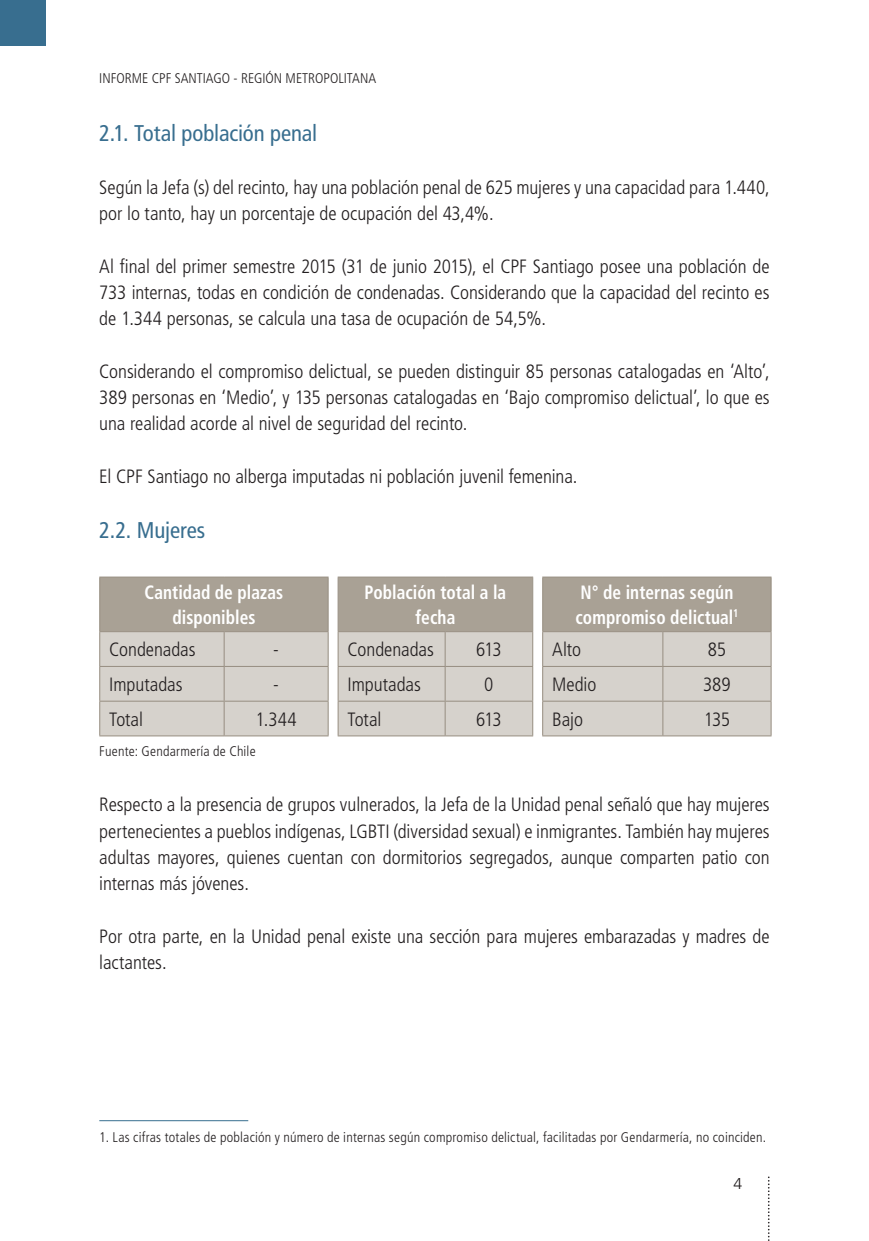
<style>
.page{position:relative;width:869px;height:1241px;background:#fff}
.page>*{position:absolute;margin:0;border:0;box-sizing:border-box;transform-origin:0 0}
.SUBTITULO{font:condensed 22.75px "Frutiger LT Std";letter-spacing:-.005em;color:#386e8f}
.TEXTO_GENERAL{font:300 condensed 19.25px/26.2px "Frutiger LT Std";letter-spacing:-.005em;color:#231f20;text-align:justify}
.TITULOTABLA{font:700 condensed 19.25px/24.5px "Frutiger LT Std";letter-spacing:.005em;color:#fff;scale:.9 1}
.t1{font:300 15.75px "Frutiger LT Std";color:#231f20}
.TEXTO_GENERAL-2{font:300 condensed 14px "Frutiger LT Std";letter-spacing:.015em;color:#231f20}
</style>
<div class="page">
<svg style="left:768px;top:1177px;width:1px;height:63px"></svg>
<div style="left:0;top:0;width:45px;height:45px;background:#386e8f"></div>
<div style="left:100px;top:576px;width:670px;height:55px;background:#a9a195"></div>
<div style="left:100px;top:631px;width:670px;height:104px;background:#d6d2cc"></div>
<hr style="left:99px;top:576px;width:125px;height:1px;background:#968d80">
<hr style="left:99px;top:577px;width:1px;height:54px;background:#968d80">
<hr style="left:224px;top:576px;width:104px;height:1px;background:#968d80">
<hr style="left:327px;top:577px;width:1px;height:54px;background:#968d80">
<hr style="left:337px;top:576px;width:108px;height:1px;background:#968d80">
<hr style="left:337px;top:577px;width:1px;height:54px;background:#968d80">
<hr style="left:445px;top:576px;width:88px;height:1px;background:#968d80">
<hr style="left:532px;top:577px;width:1px;height:54px;background:#968d80">
<hr style="left:542px;top:576px;width:120px;height:1px;background:#968d80">
<hr style="left:542px;top:577px;width:1px;height:54px;background:#968d80">
<hr style="left:662px;top:576px;width:109px;height:1px;background:#968d80">
<hr style="left:770px;top:577px;width:1px;height:54px;background:#968d80">
<hr style="left:99px;top:631px;width:125px;height:1px;background:#968d80">
<hr style="left:99px;top:632px;width:1px;height:34px;background:#968d80">
<hr style="left:224px;top:631px;width:104px;height:1px;background:#968d80">
<hr style="left:223px;top:632px;width:1px;height:34px;background:#968d80">
<hr style="left:327px;top:632px;width:1px;height:34px;background:#968d80">
<hr style="left:337px;top:631px;width:108px;height:1px;background:#968d80">
<hr style="left:337px;top:632px;width:1px;height:34px;background:#968d80">
<hr style="left:445px;top:631px;width:88px;height:1px;background:#968d80">
<hr style="left:444px;top:632px;width:1px;height:34px;background:#968d80">
<hr style="left:532px;top:632px;width:1px;height:34px;background:#968d80">
<hr style="left:542px;top:631px;width:120px;height:1px;background:#968d80">
<hr style="left:542px;top:632px;width:1px;height:34px;background:#968d80">
<hr style="left:662px;top:631px;width:109px;height:1px;background:#968d80">
<hr style="left:662px;top:632px;width:1px;height:34px;background:#968d80">
<hr style="left:770px;top:632px;width:1px;height:34px;background:#968d80">
<hr style="left:99px;top:666px;width:125px;height:1px;background:#968d80">
<hr style="left:99px;top:666px;width:1px;height:34px;background:#968d80">
<hr style="left:224px;top:666px;width:104px;height:1px;background:#968d80">
<hr style="left:223px;top:666px;width:1px;height:34px;background:#968d80">
<hr style="left:327px;top:666px;width:1px;height:34px;background:#968d80">
<hr style="left:337px;top:666px;width:108px;height:1px;background:#968d80">
<hr style="left:337px;top:666px;width:1px;height:34px;background:#968d80">
<hr style="left:445px;top:666px;width:88px;height:1px;background:#968d80">
<hr style="left:444px;top:666px;width:1px;height:34px;background:#968d80">
<hr style="left:532px;top:666px;width:1px;height:34px;background:#968d80">
<hr style="left:542px;top:666px;width:120px;height:1px;background:#968d80">
<hr style="left:542px;top:666px;width:1px;height:34px;background:#968d80">
<hr style="left:662px;top:666px;width:109px;height:1px;background:#968d80">
<hr style="left:662px;top:666px;width:1px;height:34px;background:#968d80">
<hr style="left:770px;top:666px;width:1px;height:34px;background:#968d80">
<hr style="left:99px;top:700px;width:125px;height:1px;background:#968d80">
<hr style="left:99px;top:701px;width:1px;height:34px;background:#968d80">
<hr style="left:224px;top:700px;width:104px;height:1px;background:#968d80">
<hr style="left:223px;top:701px;width:1px;height:34px;background:#968d80">
<hr style="left:327px;top:701px;width:1px;height:34px;background:#968d80">
<hr style="left:337px;top:700px;width:108px;height:1px;background:#968d80">
<hr style="left:337px;top:701px;width:1px;height:34px;background:#968d80">
<hr style="left:445px;top:700px;width:88px;height:1px;background:#968d80">
<hr style="left:444px;top:701px;width:1px;height:34px;background:#968d80">
<hr style="left:532px;top:701px;width:1px;height:34px;background:#968d80">
<hr style="left:542px;top:700px;width:120px;height:1px;background:#968d80">
<hr style="left:542px;top:701px;width:1px;height:34px;background:#968d80">
<hr style="left:662px;top:700px;width:109px;height:1px;background:#968d80">
<hr style="left:662px;top:701px;width:1px;height:34px;background:#968d80">
<hr style="left:770px;top:701px;width:1px;height:34px;background:#968d80">
<hr style="left:99px;top:735px;width:125px;height:1px;background:#968d80">
<hr style="left:224px;top:735px;width:104px;height:1px;background:#968d80">
<hr style="left:337px;top:735px;width:108px;height:1px;background:#968d80">
<hr style="left:445px;top:735px;width:88px;height:1px;background:#968d80">
<hr style="left:542px;top:735px;width:120px;height:1px;background:#968d80">
<hr style="left:662px;top:735px;width:109px;height:1px;background:#968d80">
<hr style="left:99px;top:1120px;width:149px;height:1px;background:#386e8f">
<p class="TEXTO_GENERAL-2" style="left:99px;top:70px;width:278px">INFORME CPF SANTIAGO - REGIÓN METROPOLITANA</p>
<p class="SUBTITULO" style="left:99px;top:120px;width:219px">2.1. Total población penal</p>
<p class="TEXTO_GENERAL" style="left:99px;top:174px;width:671px">Según la Jefa (s) del recinto, hay una población penal de 625 mujeres y una capacidad para 1.440, por lo tanto, hay un porcentaje de ocupación del 43,4%.</p>
<p class="TEXTO_GENERAL" style="left:99px;top:253px;width:671px">Al final del primer semestre 2015 (31 de junio 2015), el CPF Santiago posee una población de 733 internas, todas en condición de condenadas. Considerando que la capacidad del recinto es de 1.344 personas, se calcula una tasa de ocupación de 54,5%.</p>
<p class="TEXTO_GENERAL" style="left:99px;top:358px;width:671px">Considerando el compromiso delictual, se pueden distinguir 85 personas catalogadas en ‘Alto’, 389 personas en ‘Medio’, y 135 personas catalogadas en ‘Bajo compromiso delictual’, lo que es una realidad acorde al nivel de seguridad del recinto.</p>
<p class="TEXTO_GENERAL" style="left:99px;top:463px;width:479px">El CPF Santiago no alberga imputadas ni población juvenil femenina.</p>
<p class="SUBTITULO" style="left:99px;top:517px;width:113px">2.2. Mujeres<sup>1</sup></p>
<p class="TITULOTABLA" style="left:144px;top:580px;width:155px">Cantidad de plazas</p>
<p class="TITULOTABLA" style="left:172px;top:605px;width:94px">disponibles</p>
<p class="TITULOTABLA" style="left:364px;top:580px;width:159px">Población total a la</p>
<p class="TITULOTABLA" style="left:415px;top:605px;width:46px">fecha</p>
<p class="TITULOTABLA" style="left:575px;top:580px;width:182px">N° de internas según compromiso delictual<sup>1</sup></p>
<p class="TEXTO_GENERAL" style="left:109px;top:636px;width:88px">Condenadas</p>
<p class="TEXTO_GENERAL" style="left:273px;top:636px;width:7px">-</p>
<p class="TEXTO_GENERAL" style="left:347px;top:636px;width:88px">Condenadas</p>
<p class="TEXTO_GENERAL" style="left:476px;top:636px;width:27px">613</p>
<p class="TEXTO_GENERAL" style="left:552px;top:636px;width:30px">Alto</p>
<p class="TEXTO_GENERAL" style="left:707px;top:636px;width:20px">85</p>
<p class="TEXTO_GENERAL" style="left:109px;top:671px;width:75px">Imputadas</p>
<p class="TEXTO_GENERAL" style="left:273px;top:671px;width:7px">-</p>
<p class="TEXTO_GENERAL" style="left:347px;top:671px;width:75px">Imputadas</p>
<p class="TEXTO_GENERAL" style="left:484px;top:671px;width:11px">0</p>
<p class="TEXTO_GENERAL" style="left:552px;top:671px;width:46px">Medio</p>
<p class="TEXTO_GENERAL" style="left:702px;top:671px;width:29px">389</p>
<p class="TEXTO_GENERAL" style="left:109px;top:706px;width:35px">Total</p>
<p class="TEXTO_GENERAL" style="left:255px;top:706px;width:42px">1.344</p>
<p class="TEXTO_GENERAL" style="left:347px;top:706px;width:35px">Total</p>
<p class="TEXTO_GENERAL" style="left:476px;top:706px;width:27px">613</p>
<p class="TEXTO_GENERAL" style="left:552px;top:706px;width:32px">Bajo</p>
<p class="TEXTO_GENERAL" style="left:703px;top:706px;width:28px">135</p>
<p class="TEXTO_GENERAL-2" style="left:99px;top:742px;width:158px">Fuente: Gendarmería de Chile</p>
<p class="TEXTO_GENERAL" style="left:99px;top:791px;width:671px">Respecto a la presencia de grupos vulnerados, la Jefa de la Unidad penal señaló que hay mujeres pertenecientes a pueblos indígenas, LGBTI (diversidad sexual) e inmigrantes. También hay mujeres adultas mayores, quienes cuentan con dormitorios segregados, aunque comparten patio con internas más jóvenes.</p>
<p class="TEXTO_GENERAL" style="left:99px;top:923px;width:671px">Por otra parte, en la Unidad penal existe una sección para mujeres embarazadas y madres de lactantes.</p>
<p class="TEXTO_GENERAL-2" style="left:99px;top:1128px;width:668px">1. Las cifras totales de población y número de internas según compromiso delictual, facilitadas por Gendarmería, no coinciden.</p>
<p class="t1" style="left:733px;top:1174px;width:10px">4</p>
</div>
